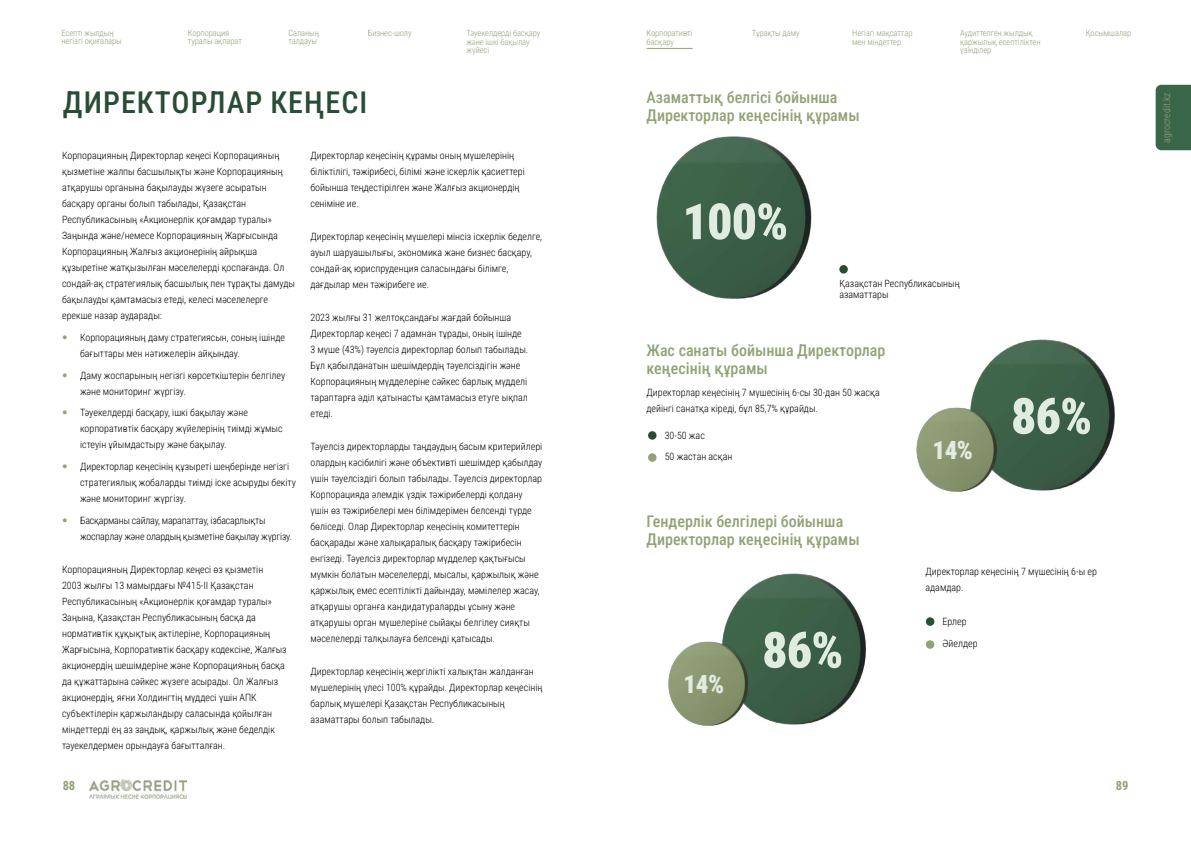
<style>
.page{position:relative;width:1191px;height:842px;background:#fff}
.page>*{position:absolute;margin:0;border:0;box-sizing:border-box;transform-origin:0 0}
.t1{font:900 50px "Roboto Condensed";letter-spacing:-.02em;color:#e1ece1}
.t2{font:500 30px "Roboto Condensed";letter-spacing:.035em;color:#294d34}
.t3{font:900 25px "Roboto Condensed";color:#e1ece1}
.t4{font:500 16px/18px "Roboto Condensed";color:#92a276}
.t5{font:700 12.5px "Roboto Condensed";color:#92a276}
.t6{font:300 10px/16px "Roboto Condensed";color:#000}
.t7{font:300 10px/16px "Roboto Condensed";letter-spacing:-.02em;color:#000}
.t8{font:300 10px "Roboto Condensed";color:#92a276}
.t9{font:300 8.5px/8.5px "Roboto Condensed";letter-spacing:-.01em;color:#92a276}
</style>
<div class="page">
<img style="left:90px;top:780px;width:96px;height:18px">
<div style="left:1155px;top:85px;width:36px;height:65px;background:#396649"></div>
<hr style="left:646px;top:48px;width:46px;height:1px;background:#92a276">
<div style="left:648px;top:453px;width:8px;height:9px;background:#92a276;border-radius:50%"></div>
<div style="left:926px;top:640px;width:8px;height:9px;background:#92a276;border-radius:50%"></div>
<div style="left:648px;top:431px;width:8px;height:9px;background:#294d34;border-radius:50%"></div>
<div style="left:839px;top:265px;width:9px;height:9px;background:#294d34;border-radius:50%"></div>
<div style="left:926px;top:617px;width:8px;height:9px;background:#294d34;border-radius:50%"></div>
<img style="left:617px;top:101px;width:233px;height:233px;border-radius:117px">
<img style="left:934px;top:306px;width:217px;height:217px;border-radius:108px">
<img style="left:685px;top:540px;width:217px;height:217px;border-radius:108px">
<img style="left:916px;top:390px;width:100px;height:119px">
<img style="left:668px;top:623px;width:99px;height:120px">
<p class="t9" style="left:62px;top:28px;width:54px">Есепті жылдың</p>
<p class="t9" style="left:1085px;top:29px;width:47px">Қосымшалар</p>
<p class="t9" style="left:62px;top:37px;width:62px">негізгі оқиғалары</p>
<p class="t9" style="left:288px;top:28px;width:32px">Саланың талдауы</p>
<p class="t9" style="left:368px;top:28px;width:45px">Бизнес-шолу</p>
<p class="t9" style="left:466px;top:29px;width:75px">Тәуекелдерді басқару және ішкі бақылау жүйесі</p>
<p class="t9" style="left:188px;top:28px;width:56px">Корпорация туралы ақпарат</p>
<p class="t9" style="left:646px;top:29px;width:47px">Корпоративті басқару</p>
<p class="t9" style="left:960px;top:29px;width:82px">Аудиттелген жылдық қаржылық есептіліктен үзінділер</p>
<p class="t9" style="left:751px;top:29px;width:49px">Тұрақты даму</p>
<p class="t9" style="left:852px;top:29px;width:62px">Негізгі мақсаттар мен міндеттер</p>
<h2 class="t2" style="left:63px;top:82px;width:306px">ДИРЕКТОРЛАР КЕҢЕСІ</h2>
<p class="t6" style="left:62px;top:147px;width:234px">Корпорацияның Директорлар кеңесі Корпорацияның қызметіне жалпы басшылықты және Корпорацияның атқарушы органына бақылауды жүзеге асыратын басқару органы болып табылады, Қазақстан Республикасының «Акционерлік қоғамдар туралы» Заңында және/немесе Корпорацияның Жарғысында Корпорацияның Жалғыз акционерінің айрықша құзыретіне жатқызылған мәселелерді қоспағанда. Ол сондай-ақ стратегиялық басшылық пен тұрақты дамуды бақылауды қамтамасыз етеді, келесі мәселелерге ерекше назар аударады:</p>
<p class="t6" style="left:80px;top:329px;width:206px">Корпорацияның даму стратегиясын, соның ішінде бағыттары мен нәтижелерін айқындау.</p>
<p class="t6" style="left:80px;top:367px;width:207px">Даму жоспарының негізгі көрсеткіштерін белгілеу және мониторинг жүргізу.</p>
<p class="t6" style="left:80px;top:404px;width:204px">Тәуекелдерді басқару, ішкі бақылау және корпоративтік басқару жүйелерінің тиімді жұмыс істеуін ұйымдастыру және бақылау.</p>
<p class="t6" style="left:80px;top:458px;width:217px">Директорлар кеңесінің құзыреті шеңберінде негізгі стратегиялық жобаларды тиімді іске асыруды бекіту және мониторинг жүргізу.</p>
<p class="t7" style="left:80px;top:512px;width:213px">Басқарманы сайлау, марапаттау, ізбасарлықты жоспарлау және олардың қызметіне бақылау жүргізу.</p>
<p class="t6" style="left:62px;top:561px;width:226px">Корпорацияның Директорлар кеңесі өз қызметін<br>2003 жылғы 13 мамырдағы №415-II Қазақстан Республикасының «Акционерлік қоғамдар туралы» Заңына, Қазақстан Республикасының басқа да нормативтік құқықтық актілеріне, Корпорацияның Жарғысына, Корпоративтік басқару кодексіне, Жалғыз акционердің шешімдеріне және Корпорацияның басқа да құжаттарына сәйкес жүзеге асырады. Ол Жалғыз акционердің, яғни Холдингтің мүддесі үшін АПК субъектілерін қаржыландыру саласында қойылған міндеттерді ең аз заңдық, қаржылық және беделдік тәуекелдермен орындауға бағытталған.</p>
<p class="t6" style="left:310px;top:147px;width:216px">Директорлар кеңесінің құрамы оның мүшелерінің біліктілігі, тәжірибесі, білімі және іскерлік қасиеттері бойынша теңдестірілген және Жалғыз акционердің сеніміне ие.</p>
<p class="t6" style="left:310px;top:228px;width:233px">Директорлар кеңесінің мүшелері мінсіз іскерлік беделге, ауыл шаруашылығы, экономика және бизнес басқару, сондай-ақ юриспруденция саласындағы білімге, дағдылар мен тәжірибеге ие.</p>
<p class="t6" style="left:310px;top:309px;width:219px">2023 жылғы 31 желтоқсандағы жағдай бойынша Директорлар кеңесі 7 адамнан тұрады, оның ішінде 3 мүше (43%) тәуелсіз директорлар болып табылады.<br>Бұл қабылданатын шешімдердің тәуелсіздігін және Корпорацияның мүдделеріне сәйкес барлық мүдделі тараптарға әділ қатынасты қамтамасыз етуге ықпал етеді.</p>
<p class="t6" style="left:310px;top:438px;width:233px">Тәуелсіз директорларды таңдаудың басым критерийлері олардың кәсібилігі және объективті шешімдер қабылдау үшін тәуелсіздігі болып табылады. Тәуелсіз директорлар Корпорацияда әлемдік үздік тәжірибелерді қолдану үшін өз тәжірибелері мен білімдерімен белсенді түрде бөліседі. Олар Директорлар кеңесінің комитеттерін басқарады және халықаралық басқару тәжірибесін енгізеді. Тәуелсіз директорлар мүдделер қақтығысы мүмкін болатын мәселелерді, мысалы, қаржылық және қаржылық емес есептілікті дайындау, мәмілелер жасау, атқарушы органға кандидатураларды ұсыну және атқарушы орган мүшелеріне сыйақы белгілеу сияқты мәселелерді талқылауға белсенді қатысады.</p>
<p class="t6" style="left:310px;top:663px;width:233px">Директорлар кеңесінің жергілікті халықтан жалданған мүшелерінің үлесі 100% құрайды. Директорлар кеңесінің барлық мүшелері Қазақстан Республикасының азаматтары болып табылады.</p>
<h3 class="t4" style="left:646px;top:87px;width:215px">Азаматтық белгісі бойынша<br>Директорлар кеңесінің құрамы</h3>
<h1 class="t1" style="left:682px;top:186px;width:107px">100%</h1>
<p class="t6" style="left:839px;top:277px;width:122px;line-height:11px">Қазақстан Республикасының азаматтары</p>
<h3 class="t4" style="left:646px;top:340px;width:240px">Жас санаты бойынша Директорлар кеңесінің құрамы</h3>
<p class="t6" style="left:646px;top:384px;width:235px">Директорлар кеңесінің 7 мүшесінің 6-сы 30-дан 50 жасқа дейінгі санатқа кіреді, бұл 85,7% құрайды.</p>
<p class="t6" style="left:664px;top:424px;width:69px;line-height:21.7px">30-50 жас<br>50 жастан асқан</p>
<h3 class="t4" style="left:646px;top:511px;width:215px">Гендерлік белгілері бойынша<br>Директорлар кеңесінің құрамы</h3>
<h3 class="t3" style="left:683px;top:667px;width:42px">14%</h3>
<h1 class="t1" style="left:762px;top:615px;width:83px">86%</h1>
<h3 class="t3" style="left:932px;top:433px;width:42px">14%</h3>
<h1 class="t1" style="left:1011px;top:381px;width:83px">86%</h1>
<p class="t6" style="left:925px;top:563px;width:173px">Директорлар кеңесінің 7 мүшесінің 6-ы ер адамдар.</p>
<p class="t6" style="left:942px;top:610px;width:37px;line-height:21.7px">Ерлер<br>Әйелдер</p>
<p class="t5" style="left:63px;top:777px;width:14px">88</p>
<p class="t5" style="left:1115px;top:777px;width:14px">89</p>
<p class="t8" style="left:1159px;top:143px;width:52px;rotate:-90deg">agrocredit.kz</p>
</div>
